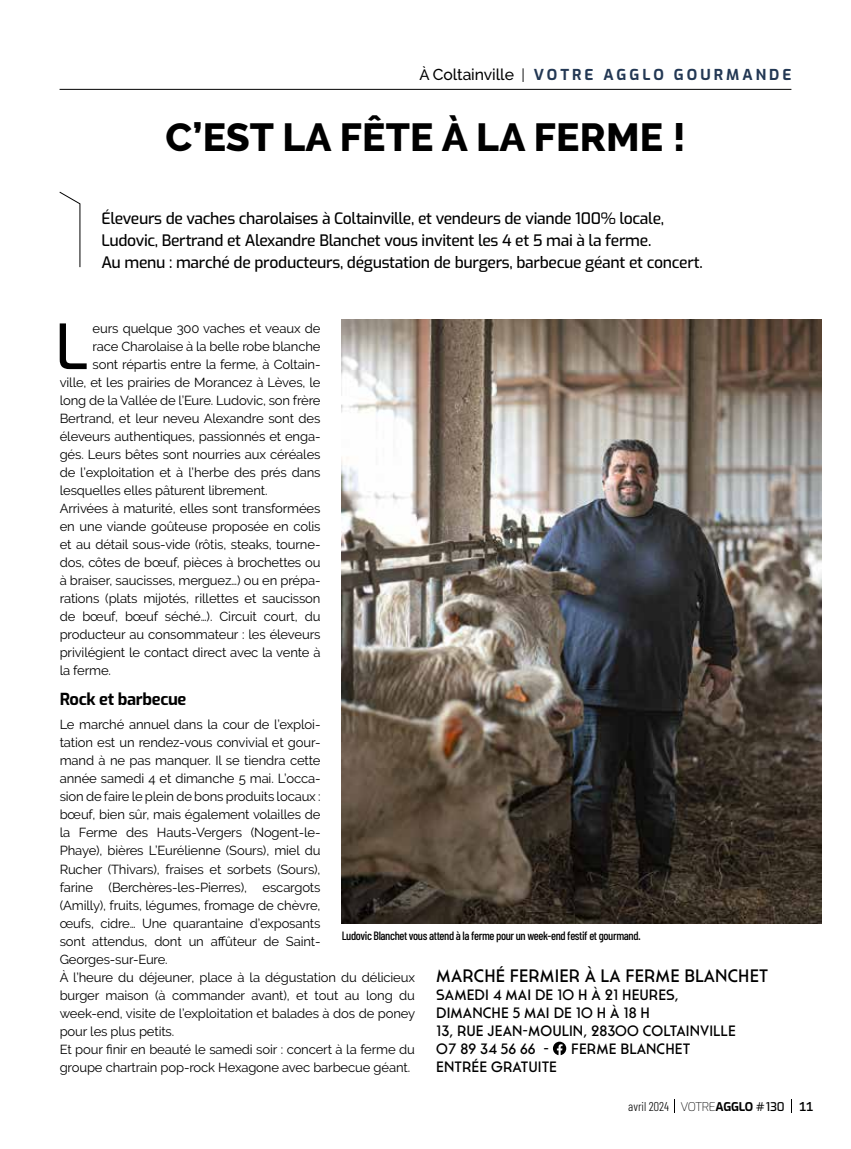
<style>
.page{position:relative;width:851px;height:1149px;background:#fff}
.page>*{position:absolute;margin:0;border:0;box-sizing:border-box;transform-origin:0 0}
.t1{font:500 61.95px "Exo";color:#000}
.t2{font:800 39px "Raleway";letter-spacing:.005em;color:#000}
.t3{font:18px "Cassannet Plus";letter-spacing:.005em;color:#000}
.t4{font:700 16.5px "Exo";letter-spacing:-.02em;color:#000}
.t5{font:500 15.75px/21.8px "Exo";letter-spacing:-.02em;color:#000}
.t6{font:15px/18px "Cassannet Plus";letter-spacing:.005em;color:#000}
.t7{font:700 15px "Exo";letter-spacing:.2em;color:#233854}
.t8{font:13.05px/18px "Raleway";letter-spacing:-.01em;color:#000}
.t9{font:300 12.75px "Barlow Condensed";color:#000}
.t10{font:500 12px "Barlow Condensed";letter-spacing:-.03em;color:#000}
.s1{font-family:"Raleway";font-weight:500;color:#000}
.s2{font-family:"Raleway";font-weight:500;font-size:15.75px;color:#000}
.s3{font-family:"Raleway";font-weight:400;color:#000}
.s4{font-family:"Exo";font-weight:200;font-size:12px}
.s5{font-family:"Exo";font-weight:700;font-size:12px}
.s6{font-family:"Exo";font-weight:500;font-size:12px}
.s7{font-family:"Raleway";font-weight:500;font-size:15.75px}
</style>
<div class="page">
<svg style="left:674px;top:1099px;width:1px;height:13px"></svg>
<hr style="left:60px;top:89px;width:731px;height:1px;background:#000">
<svg style="left:553px;top:1041px;width:13px;height:13px"></svg>
<img style="left:342px;top:320px;width:479px;height:603px">
<svg style="left:59px;top:191px;width:21px;height:76px"></svg>
<p class="t7" style="left:419px;top:64px;width:373px"><span class="s1">À</span> <span class="s2">Coltainville</span> <span class="s3">|</span> VOTRE AGGLO GOURMANDE</p>
<h2 class="t2" style="left:165px;top:115px;width:521px">C’EST LA FÊTE À LA FERME !</h2>
<p class="t5" style="left:101px;top:206px;width:602px">Éleveurs de vaches charolaises à Coltainville, et vendeurs de viande 100% locale,<br>Ludovic, Bertrand et Alexandre Blanchet vous invitent les 4 et 5 mai à la ferme.<br>Au menu : marché de producteurs, dégustation de burgers, barbecue géant et concert.</p>
<h1 class="t1" style="left:55px;top:300px;width:34px">L</h1>
<p class="t8" style="left:92px;top:319px;width:229px">eurs quelque 300 vaches et veaux de</p>
<p class="t8" style="left:92px;top:337px;width:229px">race Charolaise à la belle robe blanche</p>
<p class="t8" style="left:92px;top:355px;width:229px">sont répartis entre la ferme, à Coltain-</p>
<p class="t8" style="left:60px;top:373px;width:262px">ville, et les prairies de Morancez à Lèves, le</p>
<p class="t8" style="left:60px;top:391px;width:262px">long de la Vallée de l’Eure. Ludovic, son frère</p>
<p class="t8" style="left:60px;top:409px;width:262px">Bertrand, et leur neveu Alexandre sont des</p>
<p class="t8" style="left:60px;top:427px;width:262px">éleveurs authentiques, passionnés et enga-</p>
<p class="t8" style="left:60px;top:445px;width:262px">gés. Leurs bêtes sont nourries aux céréales</p>
<p class="t8" style="left:60px;top:463px;width:262px">de l’exploitation et à l’herbe des prés dans</p>
<p class="t8" style="left:60px;top:481px;width:209px">lesquelles elles pâturent librement.</p>
<p class="t8" style="left:60px;top:499px;width:262px">Arrivées à maturité, elles sont transformées</p>
<p class="t8" style="left:60px;top:517px;width:262px">en une viande goûteuse proposée en colis</p>
<p class="t8" style="left:60px;top:535px;width:262px">et au détail sous-vide (rôtis, steaks, tourne-</p>
<p class="t8" style="left:60px;top:553px;width:262px">dos, côtes de bœuf, pièces à brochettes ou</p>
<p class="t8" style="left:60px;top:571px;width:262px">à braiser, saucisses, merguez…) ou en prépa-</p>
<p class="t8" style="left:60px;top:589px;width:262px">rations (plats mijotés, rillettes et saucisson</p>
<p class="t8" style="left:60px;top:607px;width:262px">de bœuf, bœuf séché…). Circuit court, du</p>
<p class="t8" style="left:60px;top:625px;width:262px">producteur au consommateur : les éleveurs</p>
<p class="t8" style="left:60px;top:643px;width:262px">privilégient le contact direct avec la vente à</p>
<p class="t8" style="left:60px;top:661px;width:53px">la ferme.</p>
<p class="t4" style="left:60px;top:686px;width:128px">Rock et barbecue</p>
<p class="t8" style="left:60px;top:715px;width:357px">Le marché annuel dans la cour de l’exploi-<br>tation est un rendez-vous convivial et gour-<br>mand à ne pas manquer. Il se tiendra cette<br>année samedi 4 et dimanche 5 mai. L’occa-<br>sion de faire le plein de bons produits locaux :<br>bœuf, bien sûr, mais également volailles de<br>la Ferme des Hauts-Vergers (Nogent-le-<br>Phaye), bières L’Eurélienne (Sours), miel du<br>Rucher (Thivars), fraises et sorbets (Sours),<br>farine (Berchères-les-Pierres), escargots<br>(Amilly), fruits, légumes, fromage de chèvre,<br>œufs, cidre… Une quarantaine d’exposants<br>sont attendus, dont un affûteur de Saint-Georges-sur-Eure.<br>À l’heure du déjeuner, place à la dégustation du délicieux burger maison (à commander avant), et tout au long du week-end, visite de l’exploitation et balades à dos de poney pour les plus petits.<br>Et pour finir en beauté le samedi soir : concert à la ferme du groupe chartrain pop-rock Hexagone avec barbecue géant.</p>
<p class="t10" style="left:342px;top:927px;width:300px">Ludovic Blanchet vous attend à la ferme pour un week-end festif et gourmand.</p>
<h3 class="t3" style="left:436px;top:964px;width:333px">MARCHÉ FERMIER À LA FERME BLANCHET</h3>
<p class="t6" style="left:436px;top:985px;width:301px">SAMEDI 4 MAI DE 10 H À 21 HEURES,<br>DIMANCHE 5 MAI DE 10 H À 18 H<br>13, RUE JEAN-MOULIN, 28300 COLTAINVILLE<br>07 89 34 56 66 -</p>
<p class="t6" style="left:571px;top:1039px;width:120px">FERME BLANCHET</p>
<p class="t6" style="left:436px;top:1057px;width:122px">ENTRÉE GRATUITE</p>
<p class="t9" style="left:628px;top:1098px;width:187px">avril 2024 <span class="s4">VOTRE</span><span class="s5">AGGLO</span> <span class="s6"># 130</span> <span class="s7">11</span></p>
</div>
